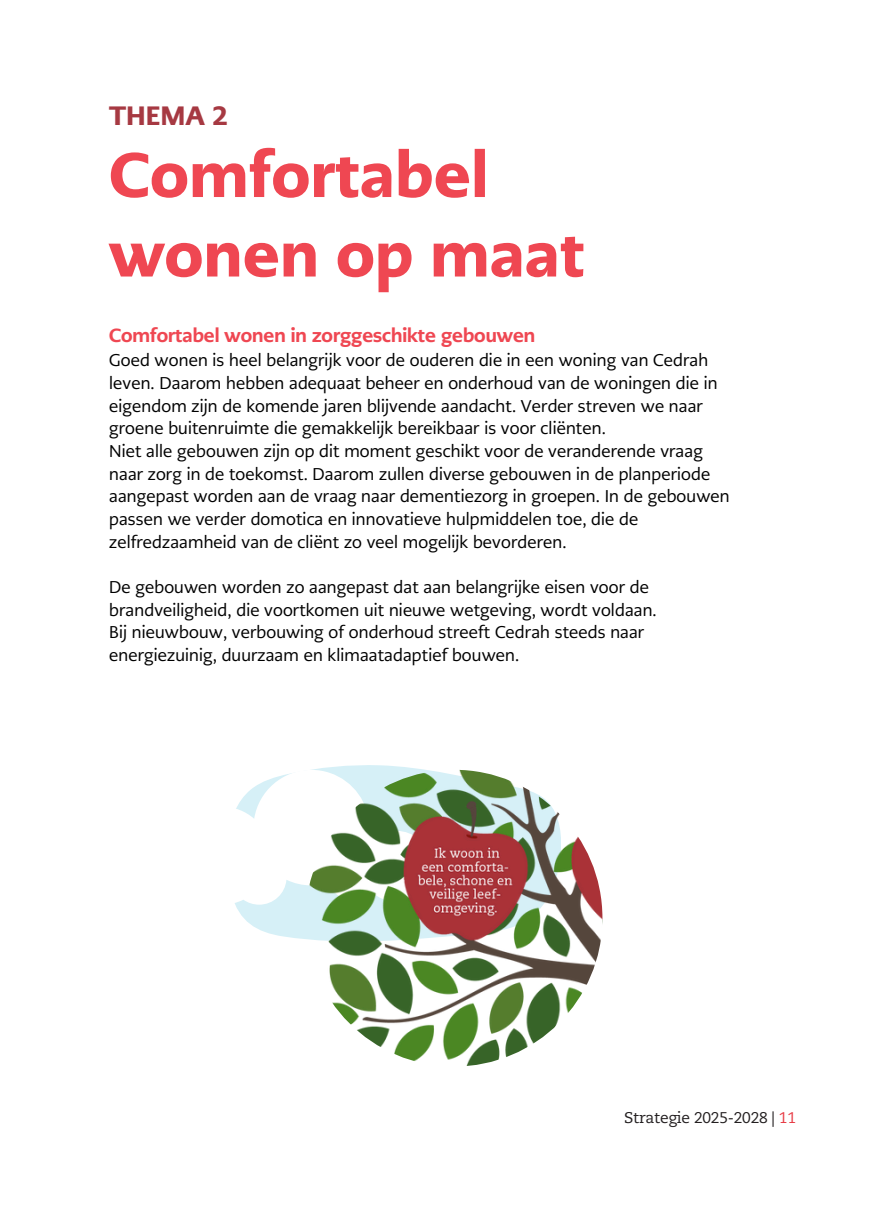
<style>
.page{position:relative;width:873px;height:1224px;background:#fff}
.page>*{position:absolute;margin:0;border:0;box-sizing:border-box;transform-origin:0 0}
.t1{font:900 62.6px/79.6px "PMN Caecilia Sans Text";color:#ef4752}
.t2{font:900 26.4px "PMN Caecilia Sans Text";color:#a63942}
.t3{font:800 19px "PMN Caecilia Sans Head";color:#ef4752}
.t4{font:17px/22.6px "PMN Caecilia Sans Head";letter-spacing:.01em;color:#000}
.t5{font:15.4px "Caecilia LT Pro 55 Roman";letter-spacing:-.015em;color:#231f20}
.s1{color:#e73943}
</style>
<div class="page">
<svg style="left:235px;top:765px;width:325px;height:174px"></svg>
<svg style="left:235px;top:770px;width:207px;height:135px"></svg>
<img style="left:306px;top:770px;width:296px;height:297px;border-radius:50%">
<h1 class="t2" style="left:109px;top:98px;width:120px">THEMA 2</h1>
<h1 class="t1" style="left:109px;top:136px;width:477px">Comfortabel wonen op maat</h1>
<p class="t3" style="left:109px;top:322px;width:428px">Comfortabel wonen in zorggeschikte gebouwen</p>
<p class="t4" style="left:109px;top:349px;width:610px">Goed wonen is heel belangrijk voor de ouderen die in een woning van Cedrah leven. Daarom hebben adequaat beheer en onderhoud van de woningen die in eigendom zijn de komende jaren blijvende aandacht. Verder streven we naar groene buitenruimte die gemakkelijk bereikbaar is voor cliënten.</p>
<p class="t4" style="left:109px;top:439px;width:622px">Niet alle gebouwen zijn op dit moment geschikt voor de veranderende vraag naar zorg in de toekomst. Daarom zullen diverse gebouwen in de planperiode aangepast worden aan de vraag naar dementiezorg in groepen. In de gebouwen passen we verder domotica en innovatieve hulpmiddelen toe, die de zelfredzaamheid van de cliënt zo veel mogelijk bevorderen.</p>
<p class="t4" style="left:109px;top:575px;width:549px">De gebouwen worden zo aangepast dat aan belangrijke eisen voor de brandveiligheid, die voortkomen uit nieuwe wetgeving, wordt voldaan.</p>
<p class="t4" style="left:109px;top:621px;width:537px">Bij nieuwbouw, verbouwing of onderhoud streeft Cedrah steeds naar energiezuinig, duurzaam en klimaatadaptief bouwen.</p>
<p class="t5" style="left:624px;top:1111px;width:173px">Strategie 2025-2028 | <span class="s1">11</span></p>
</div>
